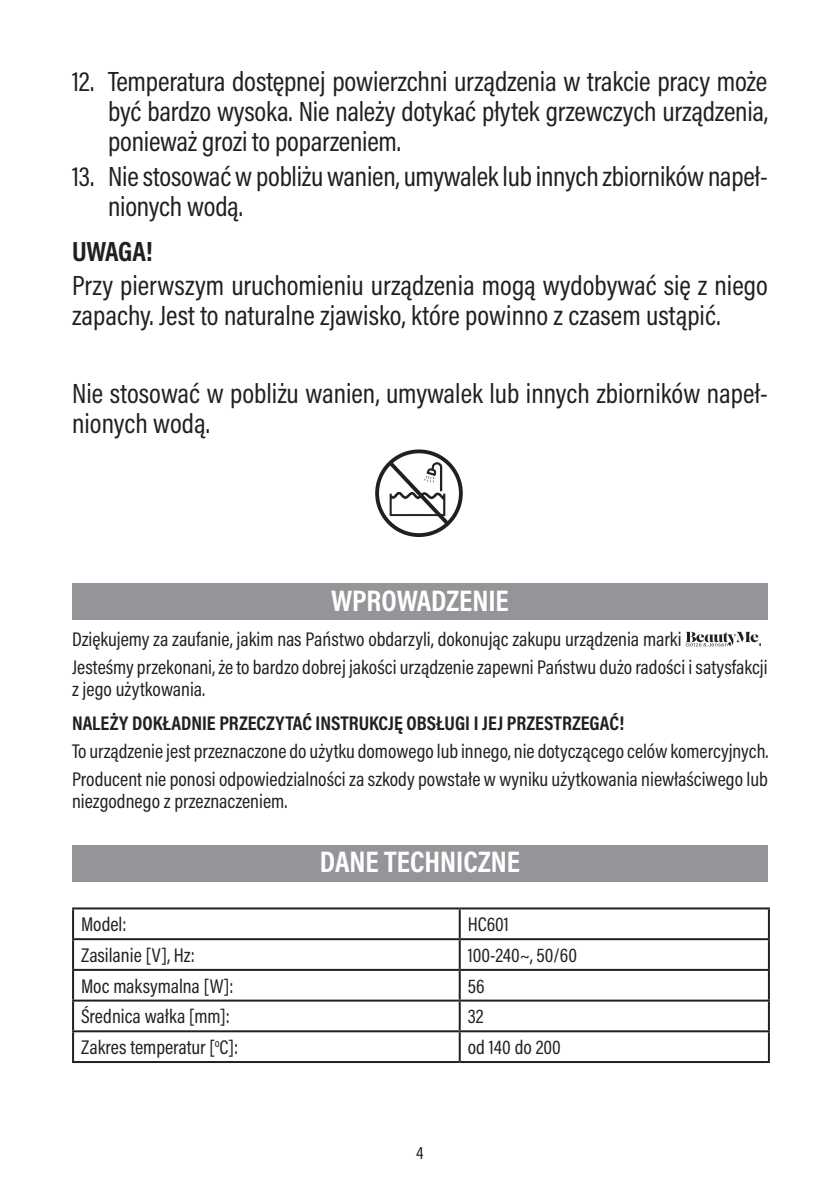
<style>
.page{position:relative;width:840px;height:1191px;background:#fff}
.page>*{position:absolute;margin:0;border:0;box-sizing:border-box;transform-origin:0 0}
.naglowek{font:700 30px "Acumin Pro Cond";letter-spacing:-.005em;color:#fff}
.txt01_Warunki_bezpie{font:28px/30px "Acumin Pro Cond";letter-spacing:-.005em;color:#231f20}
.Uwaga01{font:700 28px "Acumin Pro Cond";letter-spacing:-.01em;color:#231f20}
.txt02_mały{font:20px/22px "Acumin Pro Cond";color:#231f20}
.Należy01{font:700 20px "Acumin Pro Cond";color:#231f20}
.t1{font:18px "Acumin Pro Cond";color:#231f20}
</style>
<div class="page">
<div style="left:72px;top:583px;width:695px;height:36px;background:#939598"></div>
<div style="left:72px;top:844px;width:695px;height:37px;background:#939598"></div>
<svg style="left:685px;top:631px;width:73px;height:15px"></svg>
<hr style="left:72px;top:907px;width:387px;height:2px;background:#231f20">
<hr style="left:72px;top:909px;width:2px;height:29px;background:#231f20">
<hr style="left:459px;top:907px;width:310px;height:2px;background:#231f20">
<hr style="left:458px;top:909px;width:2px;height:29px;background:#231f20">
<hr style="left:767px;top:909px;width:2px;height:29px;background:#231f20">
<hr style="left:72px;top:938px;width:387px;height:2px;background:#231f20">
<hr style="left:72px;top:940px;width:2px;height:29px;background:#231f20">
<hr style="left:459px;top:938px;width:310px;height:2px;background:#231f20">
<hr style="left:458px;top:940px;width:2px;height:29px;background:#231f20">
<hr style="left:767px;top:940px;width:2px;height:29px;background:#231f20">
<hr style="left:72px;top:969px;width:387px;height:2px;background:#231f20">
<hr style="left:72px;top:971px;width:2px;height:28px;background:#231f20">
<hr style="left:459px;top:969px;width:310px;height:2px;background:#231f20">
<hr style="left:458px;top:971px;width:2px;height:28px;background:#231f20">
<hr style="left:767px;top:971px;width:2px;height:28px;background:#231f20">
<hr style="left:72px;top:999px;width:387px;height:2px;background:#231f20">
<hr style="left:72px;top:1001px;width:2px;height:29px;background:#231f20">
<hr style="left:459px;top:999px;width:310px;height:2px;background:#231f20">
<hr style="left:458px;top:1001px;width:2px;height:29px;background:#231f20">
<hr style="left:767px;top:1001px;width:2px;height:29px;background:#231f20">
<hr style="left:72px;top:1030px;width:387px;height:2px;background:#231f20">
<hr style="left:72px;top:1032px;width:2px;height:29px;background:#231f20">
<hr style="left:459px;top:1030px;width:310px;height:2px;background:#231f20">
<hr style="left:458px;top:1032px;width:2px;height:29px;background:#231f20">
<hr style="left:767px;top:1032px;width:2px;height:29px;background:#231f20">
<hr style="left:72px;top:1061px;width:387px;height:2px;background:#231f20">
<hr style="left:459px;top:1061px;width:310px;height:2px;background:#231f20">
<img style="left:379px;top:453px;width:76px;height:68px">
<div style="left:375px;top:449px;width:87px;height:88px;border:4px solid #231f20;border-radius:50%"></div>
<svg style="left:384px;top:457px;width:69px;height:72px"></svg>
<p class="txt01_Warunki_bezpie" style="left:108px;top:65px;width:661px;text-align:justify;text-indent:-36px">12. Temperatura dostępnej powierzchni urządzenia w trakcie pracy może być bardzo wysoka. Nie należy dotykać płytek grzewczych urządzenia, ponieważ grozi to poparzeniem.</p>
<p class="txt01_Warunki_bezpie" style="left:108px;top:161px;width:661px;text-indent:-36px">13. Nie stosować w pobliżu wanien, umywalek lub innych zbiorników napeł&shy;nionych wodą.</p>
<p class="Uwaga01" style="left:72px;top:232px;width:82px">UWAGA!</p>
<p class="txt01_Warunki_bezpie" style="left:72px;top:269px;width:697px">Przy pierwszym uruchomieniu urządzenia mogą wydobywać się z niego zapachy. Jest to naturalne zjawisko, które powinno z czasem ustąpić.</p>
<p class="txt01_Warunki_bezpie" style="left:72px;top:378px;width:697px">Nie stosować w pobliżu wanien, umywalek lub innych zbiorników napeł&shy;nionych wodą.</p>
<p class="naglowek" style="left:331px;top:581px;width:179px">WPROWADZENIE</p>
<p class="txt02_mały" style="left:72px;top:628px;width:610px">Dziękujemy za zaufanie, jakim nas Państwo obdarzyli, dokonując zakupu urządzenia marki</p>
<p class="txt02_mały" style="left:758px;top:628px;width:4px">.</p>
<p class="txt02_mały" style="left:72px;top:656px;width:696px">Jesteśmy przekonani, że to bardzo dobrej jakości urządzenie zapewni Państwu dużo radości i satysfakcji z jego użytkowania.</p>
<p class="Należy01" style="left:72px;top:710px;width:553px">NALEŻY DOKŁADNIE PRZECZYTAĆ INSTRUKCJĘ OBSŁUGI I JEJ PRZESTRZEGAĆ!</p>
<p class="txt02_mały" style="left:72px;top:739px;width:697px">To urządzenie jest przeznaczone do użytku domowego lub innego, nie dotyczącego celów komercyjnych.</p>
<p class="txt02_mały" style="left:72px;top:767px;width:697px">Producent nie ponosi odpowiedzialności za szkody powstałe w wyniku użytkowania niewłaściwego lub niezgodnego z przeznaczeniem.</p>
<p class="naglowek" style="left:319px;top:841px;width:202px">DANE TECHNICZNE</p>
<p class="txt02_mały" style="left:81px;top:913px;width:47px">Model:</p>
<p class="txt02_mały" style="left:467px;top:913px;width:43px">HC601</p>
<p class="txt02_mały" style="left:81px;top:943px;width:115px">Zasilanie [V], Hz:</p>
<p class="txt02_mały" style="left:467px;top:943px;width:111px">100-240~, 50/60</p>
<p class="txt02_mały" style="left:81px;top:974px;width:154px">Moc maksymalna [W]:</p>
<p class="txt02_mały" style="left:467px;top:974px;width:18px">56</p>
<p class="txt02_mały" style="left:81px;top:1005px;width:150px">Średnica wałka [mm]:</p>
<p class="txt02_mały" style="left:467px;top:1005px;width:17px">32</p>
<p class="txt02_mały" style="left:81px;top:1035px;width:158px">Zakres temperatur [<sup>o</sup>C]:</p>
<p class="txt02_mały" style="left:467px;top:1035px;width:95px">od 140 do 200</p>
<p class="t1" style="left:416px;top:1141px;width:9px">4</p>
</div>
